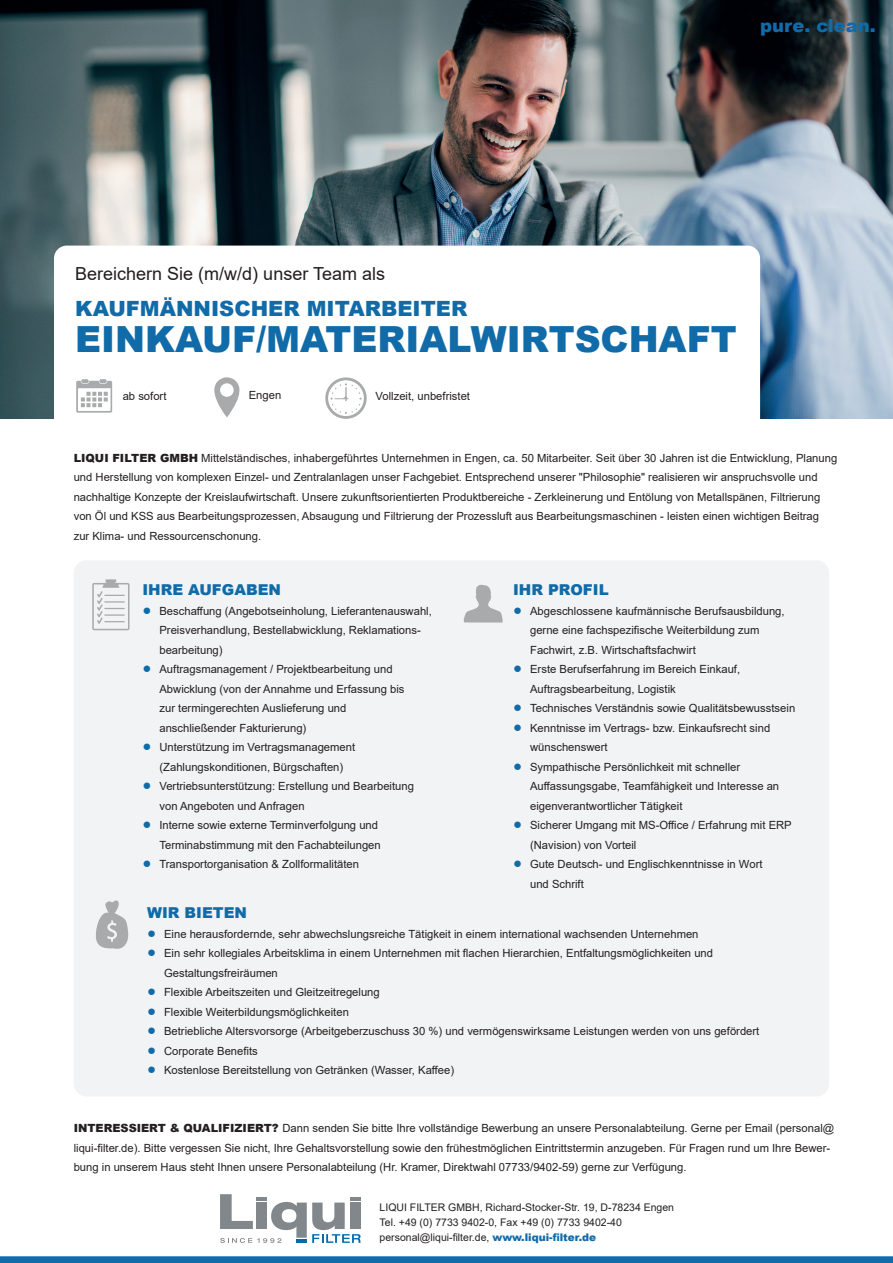
<style>
.page{position:relative;width:893px;height:1263px;background:#fff}
.page>*{position:absolute;margin:0;border:0;box-sizing:border-box;transform-origin:0 0}
.t1{font:900 36px "Arial";color:#106ba8}
.t2{font:900 21px "Arial";color:#106ba8}
.t3{font:18px "Arial";color:#231f20}
.t4{font:900 18px "Arial";color:#106ba8}
.t5{font:900 15px "Arial";color:#106ba8}
.t6{font:11.25px/19.5px "Arial";color:#231f20}
.t7{font:10.5px/15px "Arial";color:#231f20}
.s1{font-weight:900}
.s2{font-size:15px;color:#106ba8}
.s3{font-weight:900;color:#106ba8}
</style>
<div class="page">
<div style="left:74px;top:560px;width:755px;height:536px;background:#f2f3f4;border-radius:13px"></div>
<img style="left:0;top:0;width:893px;height:418px">
<div style="left:54px;top:246px;width:706px;height:188px;background:#fff;border-radius:13px"></div>
<svg style="left:214px;top:377px;width:25px;height:40px"></svg>
<svg style="left:325px;top:377px;width:42px;height:42px"></svg>
<svg style="left:92px;top:579px;width:38px;height:51px"></svg>
<svg style="left:95px;top:900px;width:34px;height:49px"></svg>
<svg style="left:464px;top:585px;width:39px;height:38px"></svg>
<svg style="left:76px;top:379px;width:36px;height:34px"></svg>
<svg style="left:220px;top:1194px;width:141px;height:49px"></svg>
<svg style="left:0;top:1256px;width:893px;height:7px;background:#1a71ab"></svg>
<h3 class="t4" style="left:760px;top:13px;width:117px">pure. clean.</h3>
<h3 class="t3" style="left:75px;top:261px;width:311px">Bereichern Sie (m/w/d) unser Team als</h3>
<h2 class="t2" style="left:75px;top:293px;width:394px">KAUFMÄNNISCHER MITARBEITER</h2>
<h1 class="t1" style="left:75px;top:313px;width:663px">EINKAUF/MATERIALWIRTSCHAFT</h1>
<p class="t6" style="left:123px;top:387px;width:45px">ab sofort</p>
<p class="t6" style="left:249px;top:386px;width:34px">Engen</p>
<p class="t6" style="left:376px;top:387px;width:96px">Vollzeit, unbefristet</p>
<p class="t6" style="left:74px;top:448px;width:765px"><span class="s1">LIQUI FILTER GMBH</span> Mittelständisches, inhabergeführtes Unternehmen in Engen, ca. 50 Mitarbeiter. Seit über 30 Jahren ist die Entwicklung, Planung und Herstellung von komplexen Einzel- und Zentralanlagen unser Fachgebiet. Entsprechend unserer "Philosophie" realisieren wir anspruchsvolle und nachhaltige Konzepte der Kreislaufwirtschaft. Unsere zukunftsorientierten Produktbereiche - Zerkleinerung und Entölung von Metallspänen, Filtrierung von Öl und KSS aus Bearbeitungsprozessen, Absaugung und Filtrierung der Prozessluft aus Bearbeitungsmaschinen - leisten einen wichtigen Beitrag zur Klima- und Ressourcenschonung.</p>
<h3 class="t5" style="left:142px;top:579px;width:140px">IHRE AUFGABEN</h3>
<p class="t6" style="left:159px;top:601px;width:274px;text-indent:-17px"><span class="s2">●</span> Beschaffung (Angebotseinholung, Lieferantenauswahl,<br>Preisverhandlung, Bestellabwicklung, Reklamations&shy;bearbeitung)</p>
<p class="t6" style="left:159px;top:659px;width:247px;text-indent:-17px"><span class="s2">●</span> Auftragsmanagement / Projektbearbeitung und Abwicklung (von der Annahme und Erfassung bis zur termingerechten Auslieferung und anschließender Fakturierung)</p>
<p class="t6" style="left:142px;top:737px;width:214px;text-align:center"><span class="s2">●</span> Unterstützung im Vertragsmanagement (Zahlungskonditionen, Bürgschaften)</p>
<p class="t6" style="left:159px;top:776px;width:256px;text-indent:-17px"><span class="s2">●</span> Vertriebsunterstützung: Erstellung und Bearbeitung von Angeboten und Anfragen</p>
<p class="t6" style="left:142px;top:815px;width:240px;text-align:right"><span class="s2">●</span> Interne sowie externe Terminverfolgung und<br>Terminabstimmung mit den Fachabteilungen</p>
<p class="t6" style="left:142px;top:854px;width:218px"><span class="s2">●</span> Transportorganisation &amp; Zollformalitäten</p>
<h3 class="t5" style="left:513px;top:579px;width:97px">IHR PROFIL</h3>
<p class="t6" style="left:530px;top:601px;width:256px;text-indent:-17px"><span class="s2">●</span> Abgeschlossene kaufmännische Berufsausbildung, gerne eine fachspezifische Weiterbildung zum<br>Fachwirt, z.B. Wirtschaftsfachwirt</p>
<p class="t6" style="left:530px;top:659px;width:212px;text-indent:-17px"><span class="s2">●</span> Erste Berufserfahrung im Bereich Einkauf,<br>Auftragsbearbeitung, Logistik</p>
<p class="t6" style="left:513px;top:698px;width:284px"><span class="s2">●</span> Technisches Verständnis sowie Qualitätsbewusstsein</p>
<p class="t6" style="left:530px;top:718px;width:242px;text-indent:-17px"><span class="s2">●</span> Kenntnisse im Vertrags- bzw. Einkaufsrecht sind wünschenswert</p>
<p class="t6" style="left:530px;top:757px;width:251px;text-indent:-17px"><span class="s2">●</span> Sympathische Persönlichkeit mit schneller<br>Auffassungsgabe, Teamfähigkeit und Interesse an eigenverantwortlicher Tätigkeit</p>
<p class="t6" style="left:530px;top:815px;width:263px;text-indent:-17px"><span class="s2">●</span> Sicherer Umgang mit MS-Office / Erfahrung mit ERP (Navision) von Vorteil</p>
<p class="t6" style="left:530px;top:854px;width:234px;text-indent:-17px"><span class="s2">●</span> Gute Deutsch- und Englischkenntnisse in Wort und Schrift</p>
<h3 class="t5" style="left:147px;top:902px;width:101px">WIR BIETEN</h3>
<p class="t6" style="left:147px;top:924px;width:553px"><span class="s2">●</span> Eine herausfordernde, sehr abwechslungsreiche Tätigkeit in einem international wachsenden Unternehmen</p>
<p class="t6" style="left:164px;top:943px;width:550px;text-indent:-17px"><span class="s2">●</span> Ein sehr kollegiales Arbeitsklima in einem Unternehmen mit flachen Hierarchien, Entfaltungsmöglichkeiten und<br>Gestaltungsfreiräumen</p>
<p class="t6" style="left:147px;top:982px;width:234px"><span class="s2">●</span> Flexible Arbeitszeiten und Gleitzeitregelung</p>
<p class="t6" style="left:147px;top:1002px;width:203px"><span class="s2">●</span> Flexible Weiterbildungsmöglichkeiten</p>
<p class="t6" style="left:147px;top:1021px;width:614px"><span class="s2">●</span> Betriebliche Altersvorsorge (Arbeitgeberzuschuss 30 %) und vermögenswirksame Leistungen werden von uns gefördert</p>
<p class="t6" style="left:147px;top:1041px;width:112px"><span class="s2">●</span> Corporate Benefits</p>
<p class="t6" style="left:147px;top:1060px;width:309px"><span class="s2">●</span> Kostenlose Bereitstellung von Getränken (Wasser, Kaffee)</p>
<p class="t6" style="left:74px;top:1118px;width:762px"><span class="s1">INTERESSIERT &amp; QUALIFIZIERT?</span> Dann senden Sie bitte Ihre vollständige Bewerbung an unsere Personalabteilung. Gerne per Email (personal@ liqui-filter.de). Bitte vergessen Sie nicht, Ihre Gehaltsvorstellung sowie den frühestmöglichen Eintrittstermin anzugeben. Für Fragen rund um Ihre Bewer&shy;bung in unserem Haus steht Ihnen unsere Personalabteilung (Hr. Kramer, Direktwahl 07733/9402-59) gerne zur Verfügung.</p>
<p class="t7" style="left:380px;top:1200px;width:296px">LIQUI FILTER GMBH, Richard-Stocker-Str. 19, D-78234 Engen<br>Tel. +49 (0) 7733 9402-0, Fax +49 (0) 7733 9402-40 personal@liqui-filter.de, <span class="s3">www.liqui-filter.de</span></p>
</div>
